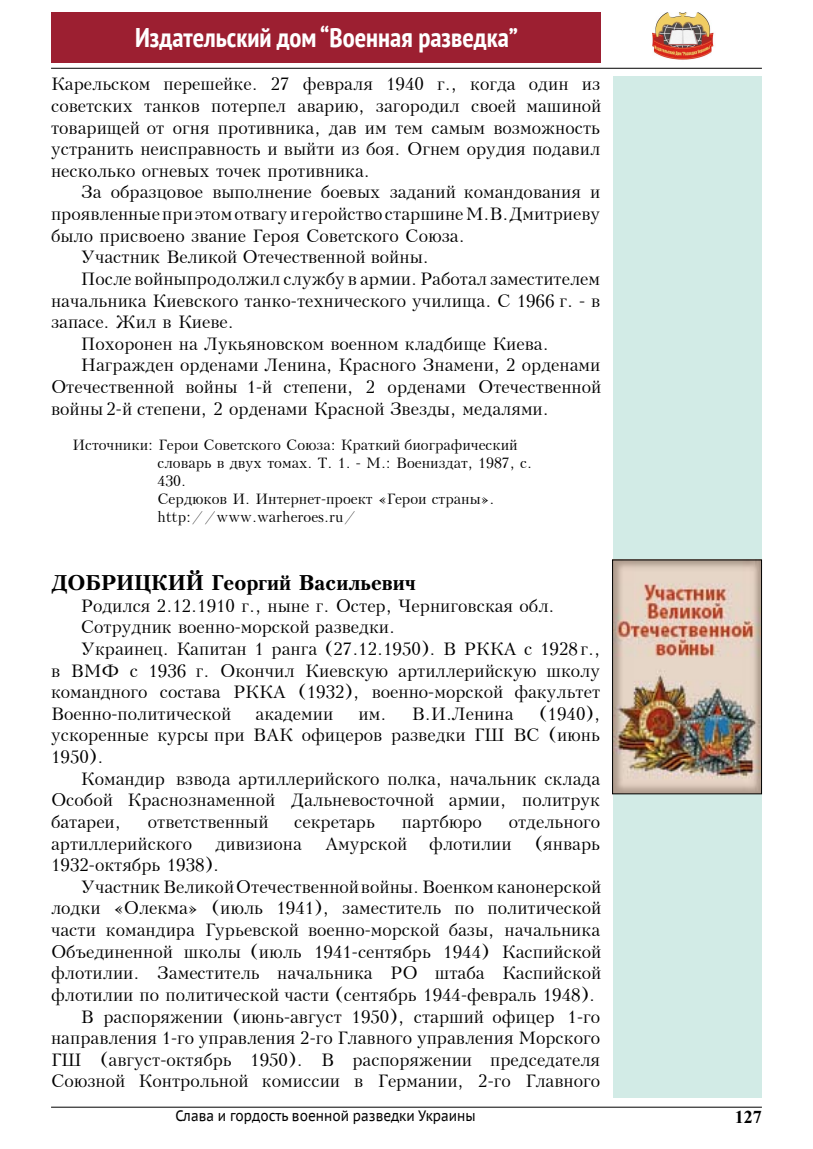
<style>
.page{position:relative;width:813px;height:1149px;background:#fff}
.page>*{position:absolute;margin:0;border:0;box-sizing:border-box;transform-origin:0 0}
.t1{font:700 condensed 27px "PT Sans";color:#fff}
.t2{font:700 21px "Peterburg";color:#000}
.t3{font:18px/21.6px "Peterburg";color:#000;text-align:justify}
.t4{font:700 18px "Times New Roman";color:#000}
.t5{font:15px/18px "Peterburg";color:#000}
.t6{font:15px "PT Sans Caption";color:#000;scale:.88 1}
</style>
<div class="page">
<div style="left:612px;top:77px;width:149px;height:1020px;background:#d2ebe6"></div>
<hr style="left:51px;top:1106px;width:710px;height:1px;background:#000">
<div style="left:51px;top:13px;width:549px;height:50px;background:#9c1f31"></div>
<img style="left:652px;top:13px;width:62px;height:47px">
<hr style="left:51px;top:68px;width:710px;height:1px;background:#000">
<img style="left:614px;top:561px;width:145px;height:231px">
<div style="left:612px;top:559px;width:149px;height:235px;border:1px solid #000"></div>
<h1 class="t1" style="left:135px;top:20px;width:384px">Издательский дом “Военная разведка”</h1>
<p class="t3" style="left:51px;top:73px;width:551px">Карельском перешейке. 27 февраля 1940 г., когда один из советских танков потерпел аварию, загородил своей машиной товарищей от огня противника, дав им тем самым возможность устранить неисправность и выйти из боя. Огнем орудия подавил несколько огневых точек противника.</p>
<p class="t3" style="left:81px;top:181px;width:521px">За образцовое выполнение боевых заданий командования и</p>
<p class="t3" style="left:51px;top:203px;width:550px">проявленные при этом отвагу и геройство старшине М.В.Дмитриеву</p>
<p class="t3" style="left:51px;top:225px;width:415px">было присвоено звание Героя Советского Союза.</p>
<p class="t3" style="left:81px;top:246px;width:349px">Участник Великой Отечественной войны.</p>
<p class="t3" style="left:81px;top:268px;width:520px">После войны продолжил службу в армии. Работал заместителем</p>
<p class="t3" style="left:51px;top:289px;width:550px">начальника Киевского танко-технического училища. С 1966 г. - в</p>
<p class="t3" style="left:51px;top:311px;width:184px">запасе. Жил в Киеве.</p>
<p class="t3" style="left:81px;top:333px;width:469px">Похоронен на Лукьяновском военном кладбище Киева.</p>
<p class="t3" style="left:81px;top:354px;width:521px">Награжден орденами Ленина, Красного Знамени, 2 орденами</p>
<p class="t3" style="left:51px;top:376px;width:551px">Отечественной войны 1-й степени, 2 орденами Отечественной</p>
<p class="t3" style="left:51px;top:397px;width:499px">войны 2-й степени, 2 орденами Красной Звезды, медалями.</p>
<p class="t5" style="left:157px;top:435px;width:376px;text-indent:-85px">Источники: Герои Советского Союза: Краткий биографический словарь в двух томах. Т. 1. - М.: Воениздат, 1987, с.<br>430.<br>Сердюков И. Интернет-проект «Герои страны». http://www.warheroes.ru/</p>
<p class="t2" style="left:51px;top:570px;width:366px">ДОБРИЦКИЙ Георгий Васильевич</p>
<p class="t3" style="left:81px;top:594px;width:475px">Родился 2.12.1910 г., ныне г. Остер, Черниговская обл.</p>
<p class="t3" style="left:81px;top:616px;width:315px">Сотрудник военно-морской разведки.</p>
<p class="t3" style="left:81px;top:638px;width:520px">Украинец. Капитан 1 ранга (27.12.1950). В РККА с 1928 г.,</p>
<p class="t3" style="left:51px;top:659px;width:550px">в ВМФ с 1936 г. Окончил Киевскую артиллерийскую школу</p>
<p class="t3" style="left:51px;top:681px;width:550px">командного состава РККА (1932), военно-морской факультет</p>
<p class="t3" style="left:51px;top:702px;width:182px">Военно-политической</p>
<p class="t3" style="left:255px;top:702px;width:79px">академии</p>
<p class="t3" style="left:358px;top:702px;width:156px">им. В.И.Ленина</p>
<p class="t3" style="left:51px;top:702px;width:550px;text-indent:487px">(1940), ускоренные курсы при ВАК офицеров разведки ГШ ВС (июнь 1950).</p>
<p class="t3" style="left:51px;top:767px;width:550px;text-indent:30px">Командир взвода артиллерийского полка, начальник склада Особой Краснознаменной Дальневосточной армии, политрук батареи,</p>
<p class="t3" style="left:148px;top:810px;width:122px">ответственный</p>
<p class="t3" style="left:294px;top:810px;width:82px">секретарь</p>
<p class="t3" style="left:402px;top:810px;width:81px">партбюро</p>
<p class="t3" style="left:508px;top:810px;width:93px">отдельного</p>
<p class="t3" style="left:51px;top:832px;width:143px">артиллерийского</p>
<p class="t3" style="left:215px;top:832px;width:88px">дивизиона</p>
<p class="t3" style="left:325px;top:832px;width:188px">Амурской флотилии</p>
<p class="t3" style="left:534px;top:832px;width:67px">(январь</p>
<p class="t3" style="left:51px;top:854px;width:169px">1932-октябрь 1938).</p>
<p class="t3" style="left:81px;top:875px;width:522px">Участник Великой Отечественной войны. Военком канонерской</p>
<p class="t3" style="left:51px;top:897px;width:551px">лодки «Олекма» (июль 1941), заместитель по политической</p>
<p class="t3" style="left:51px;top:918px;width:550px">части командира Гурьевской военно-морской базы, начальника</p>
<p class="t3" style="left:51px;top:940px;width:551px">Объединенной школы (июль 1941-сентябрь 1944) Каспийской</p>
<p class="t3" style="left:51px;top:962px;width:551px">флотилии. Заместитель начальника РО штаба Каспийской</p>
<p class="t3" style="left:51px;top:983px;width:545px">флотилии по политической части (сентябрь 1944-февраль 1948).</p>
<p class="t3" style="left:81px;top:1005px;width:520px">В распоряжении (июнь-август 1950), старший офицер 1-го</p>
<p class="t3" style="left:51px;top:1026px;width:550px">направления 1-го управления 2-го Главного управления Морского</p>
<p class="t3" style="left:51px;top:1048px;width:550px">ГШ (август-октябрь 1950). В распоряжении председателя</p>
<p class="t3" style="left:51px;top:1070px;width:550px">Союзной Контрольной комиссии в Германии, 2-го Главного</p>
<p class="t6" style="left:175px;top:1105px;width:342px">Слава и гордость военной разведки Украины</p>
<p class="t4" style="left:734px;top:1103px;width:28px">127</p>
</div>
